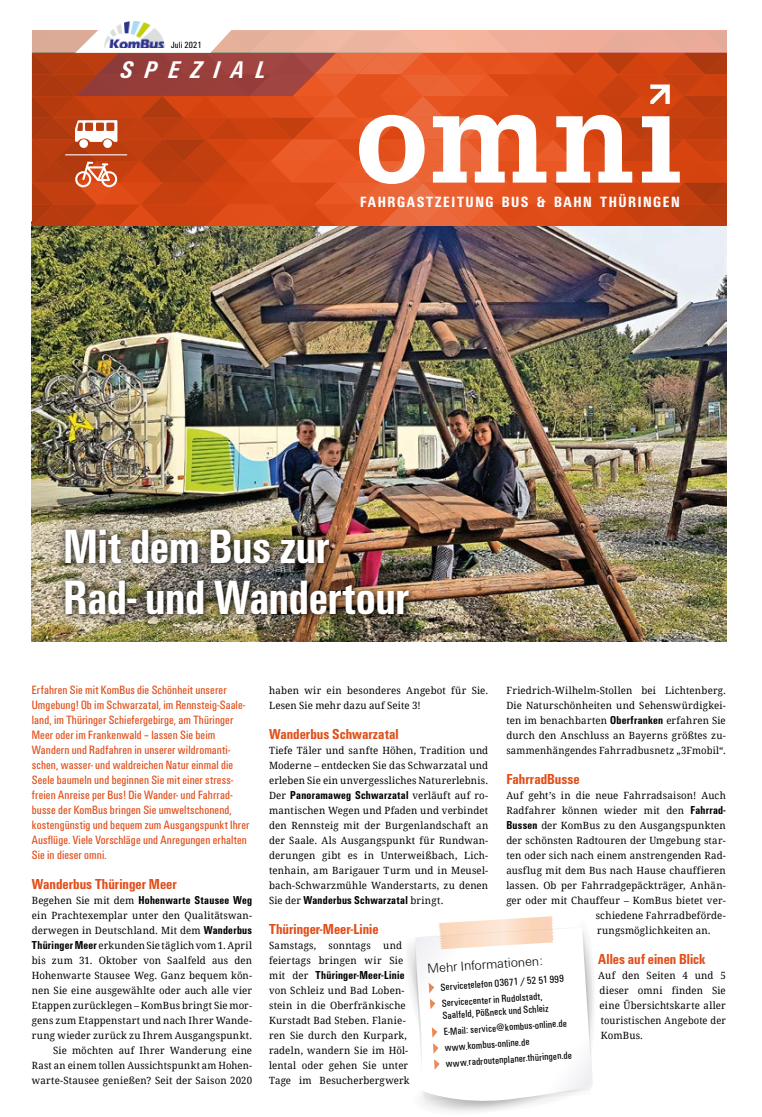
<style>
.page{position:relative;width:762px;height:1117px;background:#fff}
.page>*{position:absolute;margin:0;border:0;box-sizing:border-box;transform-origin:0 0}
.t1{font:700 condensed 50px/51.2px "Unitus T";letter-spacing:-.01em;color:#fff;scale:.94 1}
.t2{font:italic 700 condensed 25px "Unitus T";letter-spacing:.465em;color:#fff}
.t3{font:700 condensed 15.38px "Unitus T";letter-spacing:.095em;color:#fff}
.t4{font:700 condensed 15px "Unitus T";color:#e14e1a}
.t5{font:300 13.75px "Unitus T";color:#000}
.t6{font:condensed 12.5px/15px "Unitus T";letter-spacing:.005em;color:#e14e1a}
.t7{font:700 condensed 11.88px "Unitus T";letter-spacing:.02em;color:#000}
.t8{font:condensed 10.62px/16px "Unitus T";color:#000}
.t9{font:10px/15px "Droid Serif";letter-spacing:.015em;color:#000;text-align:justify}
.t10{font:condensed 9.38px "Unitus T";letter-spacing:.025em;color:#000}
.s1{font-family:"Droid Serif";font-weight:400;font-stretch:normal;font-size:10px}
.s2{font-family:"Unitus T";font-weight:700;font-stretch:condensed;font-size:11.88px}
</style>
<div class="page">
<img style="left:32px;top:225px;width:694px;height:416px">
<svg style="left:407px;top:916px;width:187px;height:196px"></svg>
<div style="left:56px;top:519px;width:362px;height:104px;background:#000;opacity:.71"></div>
<img style="left:116px;top:21px;width:40px;height:8px">
<svg style="left:32px;top:29px;width:694px;height:196px;background:#d76843"></svg>
<p class="t10" style="left:171px;top:39px;width:32px">Juli 2021</p>
<h2 class="t2" style="left:120px;top:55px;width:146px">SPEZIAL</h2>
<h3 class="t3" style="left:360px;top:193px;width:321px">FAHRGASTZEITUNG BUS &amp; BAHN THÜRINGEN</h3>
<h1 class="t1" style="left:63px;top:519px;width:369px">Mit dem Bus zur<br>Rad- und Wandertour</h1>
<p class="t6" style="left:32px;top:682px;width:219px">Erfahren Sie mit KomBus die Schönheit unserer Umgebung! Ob im Schwarzatal, im Rennsteig-Saale&shy;land, im Thüringer Schiefergebirge, am Thüringer Meer oder im Frankenwald – lassen Sie beim Wandern und Radfahren in unserer wildromanti&shy;schen, wasser- und waldreichen Natur einmal die Seele baumeln und beginnen Sie mit einer stress&shy;freien Anreise per Bus! Die Wander- und Fahrrad&shy;busse der KomBus bringen Sie umweltschonend, kostengünstig und bequem zum Ausgangspunkt Ihrer Ausflüge. Viele Vorschläge und Anregungen erhalten Sie in dieser omni.</p>
<h3 class="t4" style="left:32px;top:875px;width:146px">Wanderbus Thüringer Meer</h3>
<p class="t7" style="left:32px;top:893px;width:222px"><span class="s1">Begehen Sie mit dem</span> Hohenwarte Stausee Weg</p>
<p class="t9" style="left:32px;top:907px;width:222px;text-align:right">ein Prachtexemplar unter den Qualitätswan&shy;derwegen in Deutschland. Mit dem <span class="s2">Wanderbus Thüringer Meer</span> erkunden Sie täglich vom 1. April bis zum 31. Oktober von Saalfeld aus den Hohenwarte Stausee Weg. Ganz bequem kön&shy;nen Sie eine ausgewählte oder auch alle vier Etappen zurücklegen – KomBus bringt Sie mor&shy;gens zum Etappenstart und nach Ihrer Wande&shy;rung wieder zurück zu Ihrem Ausgangspunkt.<br>Sie möchten auf Ihrer Wanderung eine Rast an einem tollen Aussichtspunkt am Hohen&shy;warte-Stausee genießen? Seit der Saison 2020</p>
<p class="t9" style="left:269px;top:682px;width:221px">haben wir ein besonderes Angebot für Sie.<br>Lesen Sie mehr dazu auf Seite 3!</p>
<h3 class="t4" style="left:269px;top:725px;width:131px">Wanderbus Schwarzatal</h3>
<p class="t9" style="left:269px;top:742px;width:221px">Tiefe Täler und sanfte Höhen, Tradition und Moderne – entdecken Sie das Schwarzatal und erleben Sie ein unvergessliches Naturerlebnis.</p>
<p class="t7" style="left:269px;top:788px;width:221px"><span class="s1">Der</span> Panoramaweg Schwarzatal <span class="s1">verläuft auf ro-</span></p>
<p class="t9" style="left:269px;top:802px;width:221px">mantischen Wegen und Pfaden und verbindet den Rennsteig mit der Burgenlandschaft an der Saale. Als Ausgangspunkt für Rundwan&shy;derungen gibt es in Unterweißbach, Lich&shy;tenhain, am Barigauer Turm und in Meusel&shy;bach-Schwarzmühle Wanderstarts, zu denen</p>
<p class="t7" style="left:269px;top:893px;width:176px"><span class="s1">Sie der</span> Wanderbus Schwarzatal <span class="s1">bringt.</span></p>
<h3 class="t4" style="left:269px;top:920px;width:111px">Thüringer-Meer-Linie</h3>
<p class="t9" style="left:269px;top:937px;width:136px">Samstags, sonntags und feiertags bringen wir Sie</p>
<p class="t7" style="left:269px;top:968px;width:137px"><span class="s1">mit der</span> Thüringer-Meer-Linie</p>
<p class="t9" style="left:269px;top:982px;width:142px;text-align:left">von Schleiz und Bad Loben&shy;stein in die Oberfränkische<br>Kurstadt Bad Steben. Flanie&shy;ren Sie durch den Kurpark, radeln, wandern Sie im Höl&shy;lental oder gehen Sie unter<br>Tage im Besucherbergwerk</p>
<p class="t9" style="left:506px;top:682px;width:221px">Friedrich-Wilhelm-Stollen bei Lichtenberg.<br>Die Naturschönheiten und Sehenswürdigkei&shy;ten im benachbarten <span class="s2">Oberfranken</span> erfahren Sie durch den Anschluss an Bayerns größtes zu&shy;sammenhängendes Fahrradbusnetz „3Fmobil“.</p>
<h3 class="t4" style="left:506px;top:770px;width:75px">FahrradBusse</h3>
<p class="t9" style="left:506px;top:787px;width:221px">Auf geht’s in die neue Fahrradsaison! Auch</p>
<p class="t9" style="left:506px;top:802px;width:221px">Radfahrer können wieder mit den <span class="s2">Fahrrad-</span></p>
<p class="t9" style="left:506px;top:817px;width:221px"><span class="s2">Bussen</span> der KomBus zu den Ausgangspunkten</p>
<p class="t9" style="left:506px;top:832px;width:221px">der schönsten Radtouren der Umgebung star-</p>
<p class="t9" style="left:506px;top:847px;width:221px">ten oder sich nach einem anstrengenden Rad-</p>
<p class="t9" style="left:506px;top:862px;width:221px">ausflug mit dem Bus nach Hause chauffieren</p>
<p class="t9" style="left:506px;top:877px;width:221px">lassen. Ob per Fahrradgepäckträger, Anhän-</p>
<p class="t9" style="left:506px;top:892px;width:221px">ger oder mit Chauffeur – KomBus bietet ver-</p>
<p class="t9" style="left:596px;top:907px;width:131px">schiedene Fahrradbeförde-</p>
<p class="t9" style="left:597px;top:922px;width:115px">rungsmöglichkeiten an.</p>
<h3 class="t4" style="left:598px;top:950px;width:109px">Alles auf einen Blick</h3>
<p class="t9" style="left:598px;top:967px;width:129px">Auf den Seiten 4 und 5 dieser omni finden Sie eine Übersichtskarte aller touristischen Angebote der KomBus.</p>
<h3 class="t5" style="left:427px;top:960px;width:117px;rotate:-4deg">Mehr Informationen:</h3>
<p class="t8" style="left:440px;top:978px;width:125px;rotate:-4deg">Servicetelefon 03671 / 52 51 999<br>Servicecenter in Rudolstadt,</p>
<p class="t8" style="left:442px;top:1007px;width:128px;rotate:-4deg">Saalfeld, Pößneck und Schleiz<br>E-Mail: service@kombus-online.de www.kombus-online.de www.radroutenplaner.thüringen.de</p>
</div>
